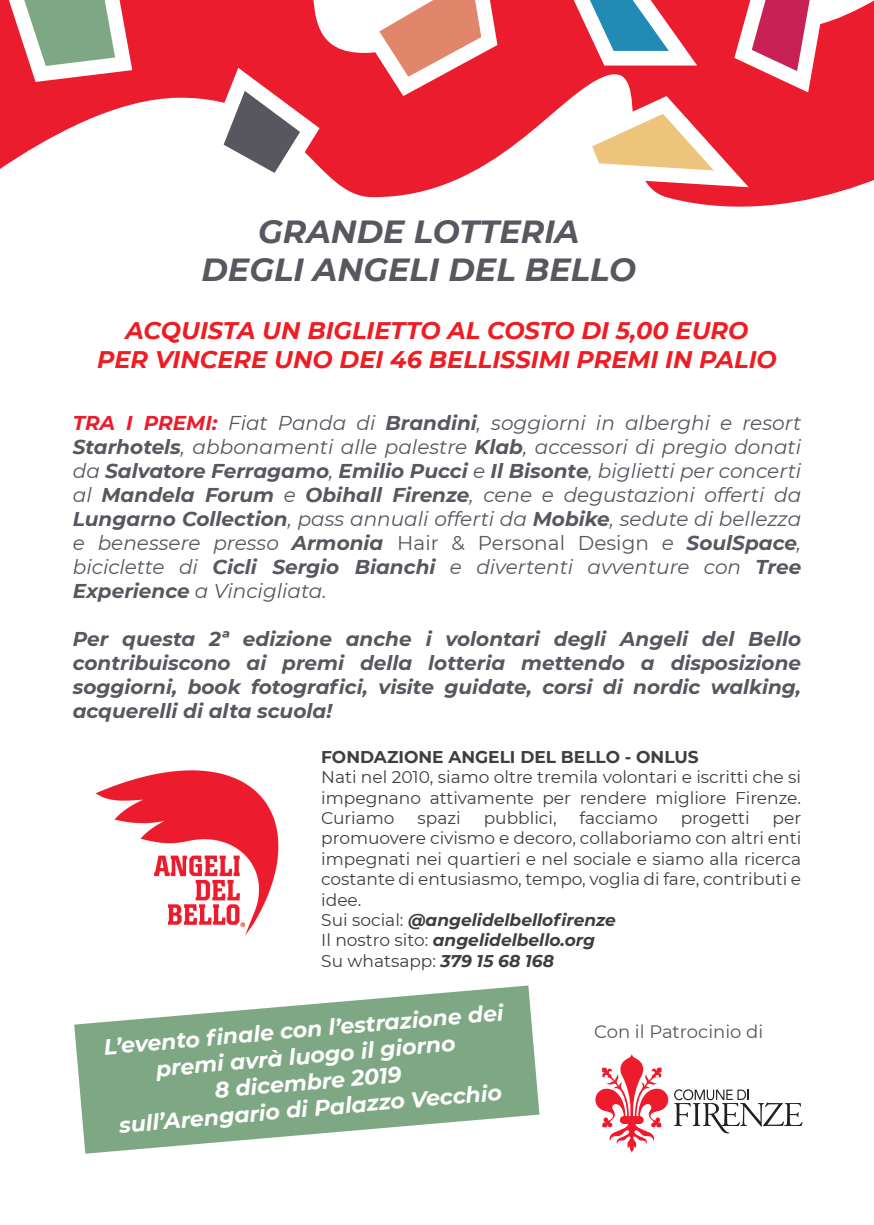
<style>
.page{position:relative;width:874px;height:1225px;background:#fff}
.page>*{position:absolute;margin:0;border:0;box-sizing:border-box;transform-origin:0 0}
.t1{font:italic 700 32px/38.4px "Montserrat";color:#58565f;text-align:center}
.t2{font:italic 700 24px/28.8px "Montserrat";color:#ee1d23;text-align:center}
.t3{font:italic 700 22px/26.4px "Montserrat";color:#fff;text-align:center}
.t4{font:italic 20px/24px "Montserrat";color:#58565f;text-align:justify}
.t5{font:italic 700 20px/24px "Montserrat";color:#58565f;text-align:justify}
.t6{font:18px "Montserrat";color:#58565f}
.t7{font:17px/20.4px "Montserrat";color:#3e3e3f;text-align:justify}
.t8{font:700 17px "Montserrat";color:#3e3e3f}
.s1{font-weight:700;color:#eb1c2d}
.s2{font-weight:700}
.s3{font-style:normal}
.s4{font-weight:700;font-style:italic}
</style>
<div class="page">
<svg style="left:74px;top:985px;width:465px;height:168px;fill:#7ea884"></svg>
<img style="left:95px;top:770px;width:184px;height:165px">
<svg style="left:595px;top:1054px;width:207px;height:99px"></svg>
<svg style="left:0;top:0;width:873px;height:207px;fill:#eb1c2d"></svg>
<svg style="left:0;top:0;width:132px;height:82px"></svg>
<svg style="left:205px;top:68px;width:114px;height:124px"></svg>
<svg style="left:358px;top:0;width:139px;height:96px"></svg>
<svg style="left:566px;top:0;width:263px;height:187px"></svg>
<h1 class="t1" style="left:201px;top:211px;width:436px">GRANDE LOTTERIA<br>DEGLI ANGELI DEL BELLO</h1>
<p class="t2" style="left:97px;top:315px;width:681px">ACQUISTA UN BIGLIETTO AL COSTO DI 5,00 EURO<br>PER VINCERE UNO DEI 46 BELLISSIMI PREMI IN PALIO</p>
<p class="t4" style="left:73px;top:410px;width:729px"><span class="s1">TRA I PREMI:</span> Fiat Panda di <span class="s2">Brandini</span>, soggiorni in alberghi e resort <span class="s2">Starhotels</span>, abbonamenti alle palestre <span class="s2">Klab</span>, accessori di pregio donati da <span class="s2">Salvatore Ferragamo</span>, <span class="s2">Emilio Pucci</span> e <span class="s2">Il Bisonte</span>, biglietti per concerti al <span class="s2">Mandela Forum</span> e <span class="s2">Obihall Firenze</span>, cene e degustazioni offerti da <span class="s2">Lungarno Collection</span>, pass annuali offerti da <span class="s2">Mobike</span>, sedute di bellezza e benessere presso <span class="s2">Armonia</span> <span class="s3">Hair &amp; Personal Design</span> e <span class="s2">SoulSpace</span>, biciclette di <span class="s2">Cicli Sergio Bianchi</span> e divertenti avventure con <span class="s2">Tree Experience</span> a Vincigliata.</p>
<p class="t5" style="left:73px;top:625px;width:729px">Per questa 2ª edizione anche i volontari degli Angeli del Bello contribuiscono ai premi della lotteria mettendo a disposizione soggiorni, book fotografici, visite guidate, corsi di nordic walking, acquerelli di alta scuola!</p>
<p class="t8" style="left:321px;top:744px;width:379px">FONDAZIONE ANGELI DEL BELLO - ONLUS</p>
<p class="t7" style="left:321px;top:766px;width:481px">Nati nel 2010, siamo oltre tremila volontari e iscritti che si impegnano attivamente per rendere migliore Firenze.<br>Curiamo</p>
<p class="t7" style="left:417px;top:807px;width:45px">spazi</p>
<p class="t7" style="left:483px;top:807px;width:74px">pubblici,</p>
<p class="t7" style="left:579px;top:807px;width:79px">facciamo</p>
<p class="t7" style="left:680px;top:807px;width:70px">progetti</p>
<p class="t7" style="left:321px;top:807px;width:481px;text-align:left;text-indent:451px">per promuovere civismo e decoro, collaboriamo con altri enti impegnati nei quartieri e nel sociale e siamo alla ricerca costante di entusiasmo, tempo, voglia di fare, contributi e idee.<br>Sui social: <span class="s4">@angelidelbellofirenze<br></span>Il nostro sito: <span class="s4">angelidelbello.org<br></span>Su whatsapp: <span class="s4">379 15 68 168</span></p>
<p class="t3" style="left:102px;top:1032px;width:402px;rotate:-5deg">L’evento fi nale con l’estrazione dei premi avrà luogo il giorno<br>8 dicembre 2019<br>sull’Arengario di Palazzo Vecchio</p>
<p class="t6" style="left:594px;top:1018px;width:171px">Con il Patrocinio di</p>
</div>
